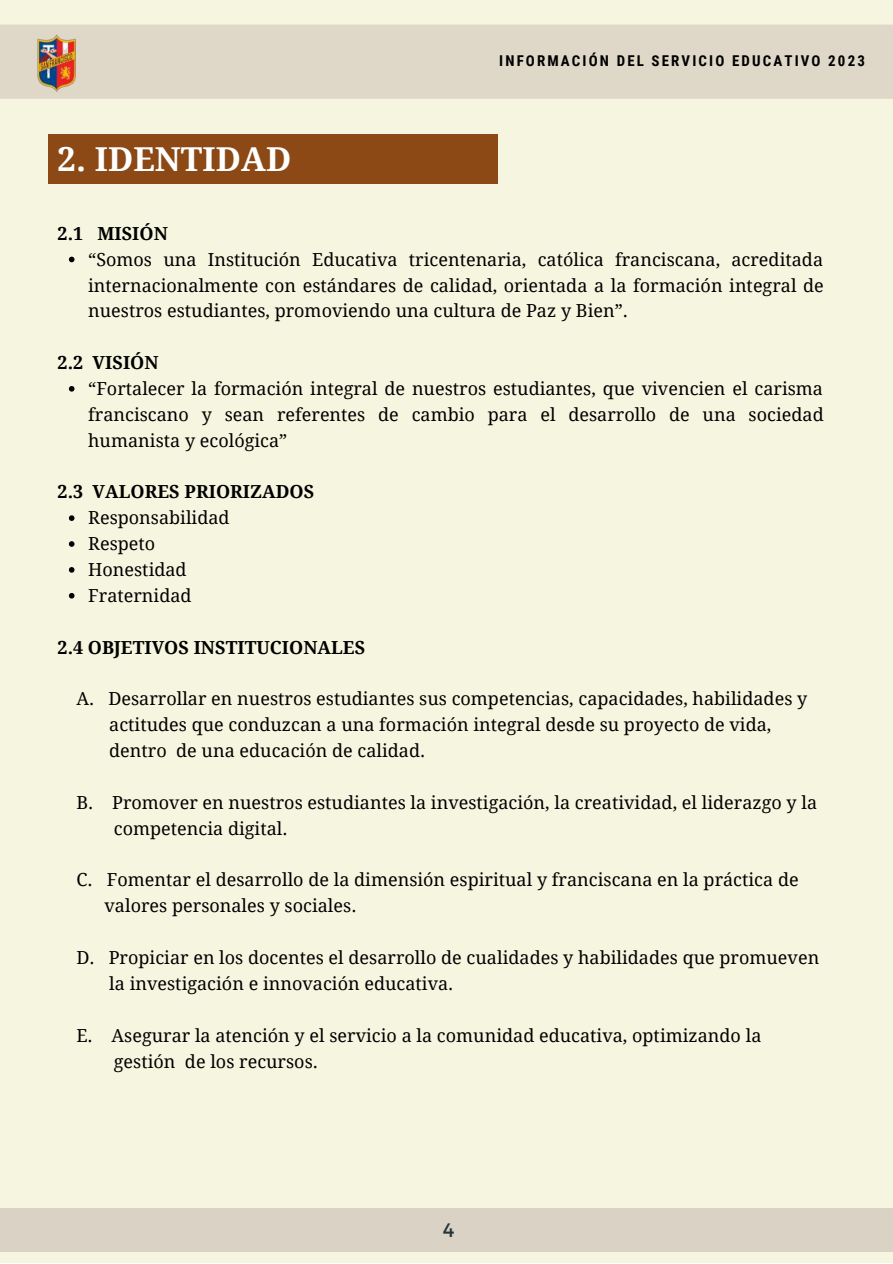
<style>
.page{position:relative;width:893px;height:1264px;background:#fff}
.page>*{position:absolute;margin:0;border:0;box-sizing:border-box;transform-origin:0 0}
.t1{font:700 33px "Droid Serif";color:#fff}
.t2{font:19.5px "Montserrat";color:#253439}
.t3{font:18px/25.8px "Droid Serif";color:#000}
.t4{font:700 18px "Droid Serif";color:#000}
.t5{font:700 15px "Roboto Condensed";letter-spacing:.14em;color:#000}
</style>
<div class="page">
<div style="left:0;top:0;width:892px;height:1262px;background:#f6f6e0"></div>
<div style="left:0;top:25px;width:892px;height:74px;background:#dfd8c9"></div>
<div style="left:0;top:1208px;width:892px;height:44px;background:#dad2c4"></div>
<img style="left:26px;top:26px;width:63px;height:72px">
<svg style="left:69px;top:257px;width:5px;height:5px"></svg>
<svg style="left:69px;top:386px;width:5px;height:5px"></svg>
<svg style="left:69px;top:515px;width:5px;height:6px"></svg>
<svg style="left:69px;top:541px;width:5px;height:6px"></svg>
<svg style="left:69px;top:567px;width:5px;height:5px"></svg>
<svg style="left:69px;top:593px;width:5px;height:5px"></svg>
<div style="left:48px;top:134px;width:450px;height:50px;background:#8c4916"></div>
<h1 class="t1" style="left:58px;top:140px;width:235px">2. IDENTIDAD</h1>
<p class="t4" style="left:58px;top:223px;width:112px">2.1 MISIÓN</p>
<p class="t5" style="left:499px;top:52px;width:367px">INFORMACIÓN DEL SERVICIO EDUCATIVO 2023</p>
<p class="t3" style="left:88px;top:246px;width:737px;text-align:justify">“Somos una Institución Educativa tricentenaria, católica franciscana, acreditada internacionalmente con estándares de calidad, orientada a la formación integral de nuestros estudiantes, promoviendo una cultura de Paz y Bien”.</p>
<p class="t4" style="left:58px;top:352px;width:102px">2.2 VISIÓN</p>
<p class="t3" style="left:88px;top:376px;width:737px;text-align:justify">“Fortalecer la formación integral de nuestros estudiantes, que vivencien el carisma franciscano y sean referentes de cambio para el desarrollo de una sociedad humanista y ecológica”</p>
<p class="t4" style="left:58px;top:482px;width:258px">2.3 VALORES PRIORIZADOS</p>
<p class="t3" style="left:88px;top:505px;width:143px">Responsabilidad<br>Respeto<br>Honestidad<br>Fraternidad</p>
<p class="t4" style="left:58px;top:637px;width:309px">2.4 OBJETIVOS INSTITUCIONALES</p>
<p class="t3" style="left:109px;top:686px;width:699px;text-indent:-33px">A. Desarrollar en nuestros estudiantes sus competencias, capacidades, habilidades y actitudes que conduzcan a una formación integral desde su proyecto de vida, dentro de una educación de calidad.</p>
<p class="t3" style="left:114px;top:789px;width:704px;text-indent:-38px">B. Promover en nuestros estudiantes la investigación, la creatividad, el liderazgo y la competencia digital.</p>
<p class="t3" style="left:104px;top:867px;width:695px;text-indent:-28px">C. Fomentar el desarrollo de la dimensión espiritual y franciscana en la práctica de valores personales y sociales.</p>
<p class="t3" style="left:109px;top:944px;width:711px;text-indent:-33px">D. Propiciar en los docentes el desarrollo de cualidades y habilidades que promueven la investigación e innovación educativa.</p>
<p class="t3" style="left:114px;top:1022px;width:649px;text-indent:-38px">E. Asegurar la atención y el servicio a la comunidad educativa, optimizando la gestión de los recursos.</p>
<p class="t2" style="left:443px;top:1216px;width:13px">4</p>
</div>
